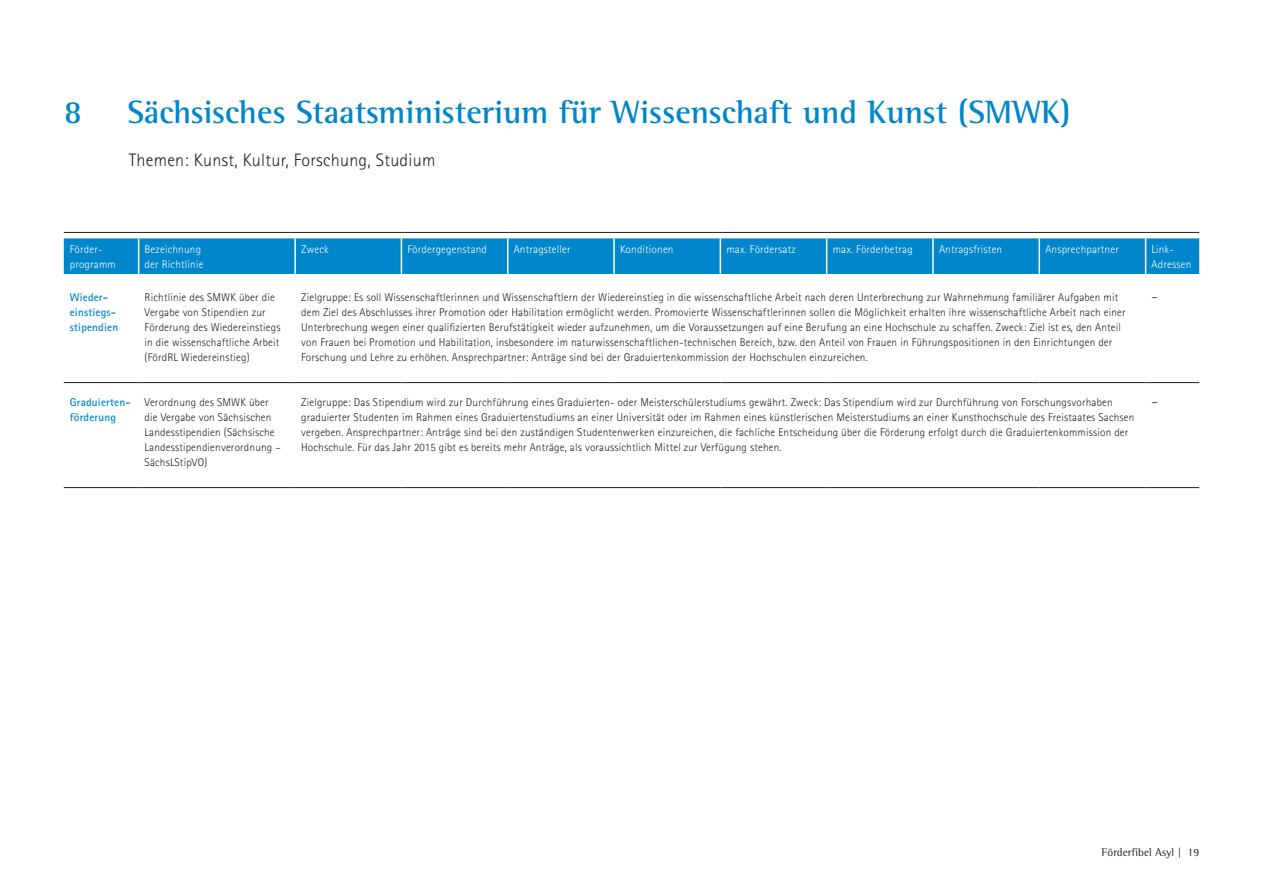
<style>
.page{position:relative;width:1263px;height:893px;background:#fff}
.page>*{position:absolute;margin:0;border:0;box-sizing:border-box;transform-origin:0 0}
.t1{font:700 33px "Rotis Semi Serif";color:#0086cb}
.t2{font:300 18px "Rotis Sans Serif";letter-spacing:.015em;color:#231f20}
.t3{font:300 13.5px "Rotis Sans Serif";color:#231f20}
.t4{font:300 11.25px/15px "Rotis Sans Serif";letter-spacing:.015em;color:#231f20}
.t5{font:300 11.25px/15px "Rotis Sans Serif";letter-spacing:.015em;color:#fff}
.t6{font:700 11.25px/15px "Rotis Sans Serif";letter-spacing:.015em;color:#0086cb}
.t7{font:11.25px "Rotis Semi Serif";letter-spacing:.01em;color:#231f20}
</style>
<div class="page">
<hr style="left:64px;top:232px;width:1135px;height:1px;background:#231f20">
<div style="left:64px;top:238px;width:1135px;height:36px;background:#0086cb"></div>
<hr style="left:138px;top:238px;width:1px;height:36px;background:#fff">
<hr style="left:294px;top:238px;width:2px;height:36px;background:#fff">
<hr style="left:401px;top:238px;width:1px;height:36px;background:#fff">
<hr style="left:507px;top:238px;width:1px;height:36px;background:#fff">
<hr style="left:613px;top:238px;width:2px;height:36px;background:#fff">
<hr style="left:720px;top:238px;width:1px;height:36px;background:#fff">
<hr style="left:826px;top:238px;width:1px;height:36px;background:#fff">
<hr style="left:932px;top:238px;width:2px;height:36px;background:#fff">
<hr style="left:1038px;top:238px;width:2px;height:36px;background:#fff">
<hr style="left:1145px;top:238px;width:1px;height:36px;background:#fff">
<hr style="left:64px;top:487px;width:75px;height:1px;background:#231f20">
<hr style="left:139px;top:487px;width:156px;height:1px;background:#231f20">
<hr style="left:295px;top:487px;width:106px;height:1px;background:#231f20">
<hr style="left:401px;top:487px;width:107px;height:1px;background:#231f20">
<hr style="left:508px;top:487px;width:106px;height:1px;background:#231f20">
<hr style="left:614px;top:487px;width:106px;height:1px;background:#231f20">
<hr style="left:720px;top:487px;width:107px;height:1px;background:#231f20">
<hr style="left:827px;top:487px;width:106px;height:1px;background:#231f20">
<hr style="left:933px;top:487px;width:106px;height:1px;background:#231f20">
<hr style="left:1039px;top:487px;width:106px;height:1px;background:#231f20">
<hr style="left:1145px;top:487px;width:54px;height:1px;background:#231f20">
<hr style="left:64px;top:382px;width:75px;height:1px;background:#231f20">
<hr style="left:139px;top:382px;width:156px;height:1px;background:#231f20">
<hr style="left:295px;top:382px;width:106px;height:1px;background:#231f20">
<hr style="left:401px;top:382px;width:107px;height:1px;background:#231f20">
<hr style="left:508px;top:382px;width:106px;height:1px;background:#231f20">
<hr style="left:614px;top:382px;width:106px;height:1px;background:#231f20">
<hr style="left:720px;top:382px;width:107px;height:1px;background:#231f20">
<hr style="left:827px;top:382px;width:106px;height:1px;background:#231f20">
<hr style="left:933px;top:382px;width:106px;height:1px;background:#231f20">
<hr style="left:1039px;top:382px;width:106px;height:1px;background:#231f20">
<hr style="left:1145px;top:382px;width:54px;height:1px;background:#231f20">
<h1 class="t1" style="left:64px;top:92px;width:20px">8</h1>
<h1 class="t1" style="left:128px;top:92px;width:944px">Sächsisches Staatsministerium für Wissenschaft und Kunst (SMWK)</h1>
<h2 class="t2" style="left:129px;top:150px;width:308px">Themen: Kunst, Kultur, Forschung, Studium</h2>
<p class="t5" style="left:70px;top:242px;width:48px">Förder&shy;programm</p>
<p class="t5" style="left:145px;top:242px;width:60px">Bezeichnung der Richtlinie</p>
<p class="t5" style="left:301px;top:242px;width:29px">Zweck</p>
<p class="t5" style="left:407px;top:242px;width:81px">Fördergegenstand</p>
<p class="t5" style="left:514px;top:242px;width:59px">Antragsteller</p>
<p class="t5" style="left:620px;top:242px;width:55px">Konditionen</p>
<p class="t5" style="left:726px;top:242px;width:71px">max. Fördersatz</p>
<p class="t5" style="left:833px;top:242px;width:82px">max. Förderbetrag</p>
<p class="t5" style="left:939px;top:242px;width:65px">Antragsfristen</p>
<p class="t5" style="left:1045px;top:242px;width:75px">Ansprechpartner</p>
<p class="t5" style="left:1152px;top:242px;width:41px">Link-<br>Adressen</p>
<p class="t6" style="left:70px;top:290px;width:50px">Wieder&shy;einstiegs&shy;stipendien</p>
<p class="t4" style="left:145px;top:290px;width:137px">Richtlinie des SMWK über die<br>Vergabe von Stipendien zur<br>Förderung des Wiedereinstiegs in die wissenschaftliche Arbeit (FördRL Wiedereinstieg)</p>
<p class="t4" style="left:301px;top:290px;width:826px">Zielgruppe: Es soll Wissenschaftlerinnen und Wissenschaftlern der Wiedereinstieg in die wissenschaftliche Arbeit nach deren Unterbrechung zur Wahrnehmung familiärer Aufgaben mit dem Ziel des Abschlusses ihrer Promotion oder Habilitation ermöglicht werden. Promovierte Wissenschaftlerinnen sollen die Möglichkeit erhalten ihre wissenschaftliche Arbeit nach einer Unterbrechung wegen einer qualifizierten Berufstätigkeit wieder aufzunehmen, um die Voraussetzungen auf eine Berufung an eine Hochschule zu schaffen. Zweck: Ziel ist es, den Anteil von Frauen bei Promotion und Habilitation, insbesondere im naturwissenschaftlichen-technischen Bereich, bzw. den Anteil von Frauen in Führungspositionen in den Einrichtungen der Forschung und Lehre zu erhöhen. Ansprechpartner: Anträge sind bei der Graduiertenkommission der Hochschulen einzureichen.</p>
<p class="t3" style="left:1151px;top:289px;width:8px">–</p>
<p class="t6" style="left:70px;top:395px;width:62px">Graduierten&shy;förderung</p>
<p class="t4" style="left:145px;top:395px;width:138px">Verordnung des SMWK über die Vergabe von Sächsischen<br>Landesstipendien (Sächsische<br>Landesstipendienverordnung –<br>SächsLStipVO)</p>
<p class="t4" style="left:301px;top:395px;width:835px">Zielgruppe: Das Stipendium wird zur Durchführung eines Graduierten- oder Meisterschülerstudiums gewährt. Zweck: Das Stipendium wird zur Durchführung von Forschungsvorhaben graduierter Studenten im Rahmen eines Graduiertenstudiums an einer Universität oder im Rahmen eines künstlerischen Meisterstudiums an einer Kunsthochschule des Freistaates Sachsen vergeben. Ansprechpartner: Anträge sind bei den zuständigen Studentenwerken einzureichen, die fachliche Entscheidung über die Förderung erfolgt durch die Graduiertenkommission der Hochschule. Für das Jahr 2015 gibt es bereits mehr Anträge, als voraussichtlich Mittel zur Verfügung stehen.</p>
<p class="t3" style="left:1151px;top:394px;width:8px">–</p>
<p class="t7" style="left:1102px;top:846px;width:99px">Förderfibel Asyl | 19</p>
</div>
